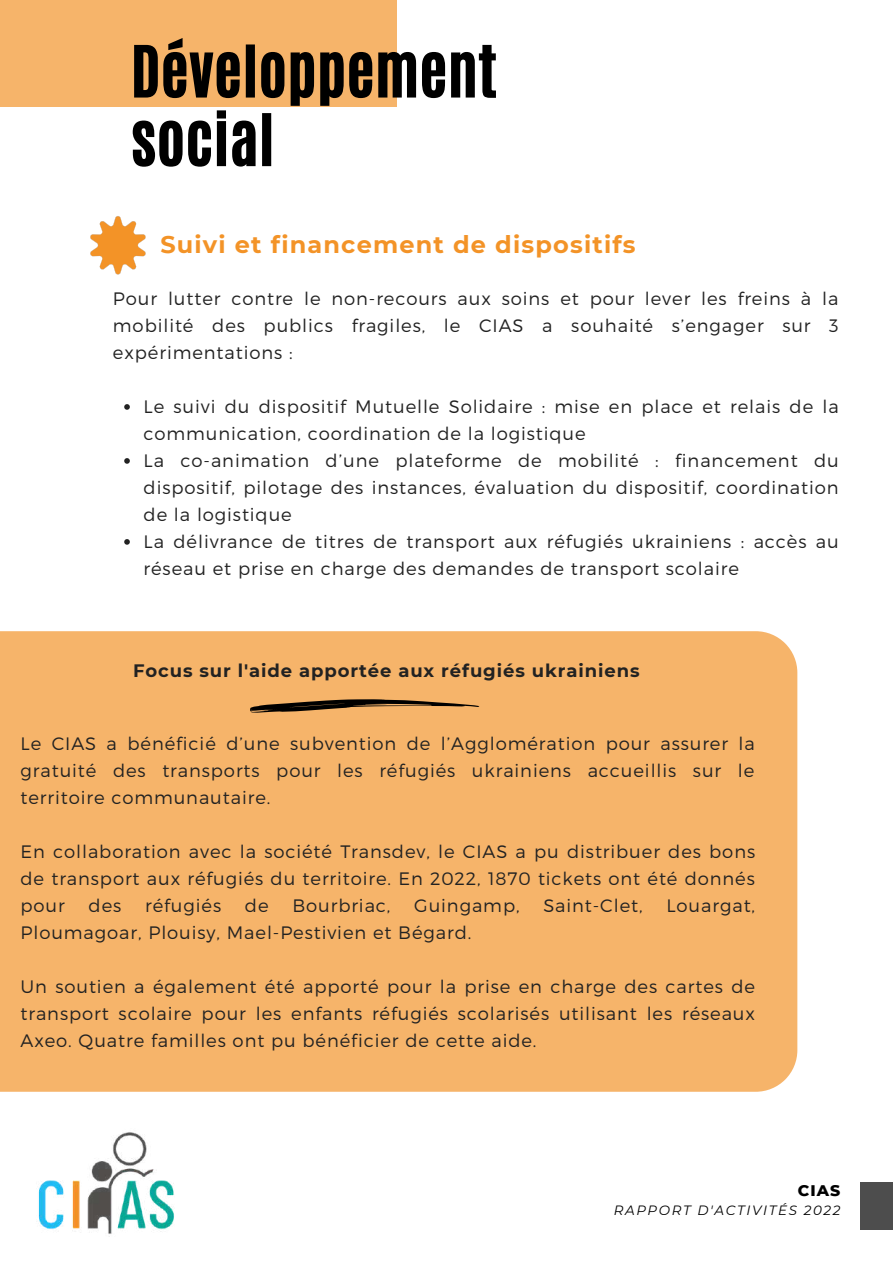
<style>
.page{position:relative;width:893px;height:1264px;background:#fff}
.page>*{position:absolute;margin:0;border:0;box-sizing:border-box;transform-origin:0 0}
.t1{font:59.55px/68.6px "CA Generated";letter-spacing:.01em;color:#000}
.t2{font:700 24px "Montserrat";letter-spacing:.05em;color:#f39327}
.t3{font:300 18px/27px "Montserrat";letter-spacing:.05em;color:#222;text-align:justify}
.t4{font:700 18px "Montserrat";letter-spacing:.05em;color:#222}
.t5{font:800 15.75px "Montserrat";color:#000}
.t6{font:italic 13.5px "Montserrat";letter-spacing:.12em;color:#000}
</style>
<div class="page">
<div style="left:0;top:0;width:397px;height:106px;background:#f6b46a"></div>
<div style="left:860px;top:1181px;width:32px;height:48px;background:#4d4d4d"></div>
<img style="left:38px;top:1132px;width:136px;height:102px">
<svg style="left:90px;top:216px;width:56px;height:59px"></svg>
<div style="left:0;top:631px;width:797px;height:460px;background:#f6b46a"></div>
<svg style="left:250px;top:699px;width:229px;height:13px;background:#8a653b"></svg>
<svg style="left:124px;top:404px;width:6px;height:6px"></svg>
<svg style="left:124px;top:458px;width:6px;height:6px"></svg>
<svg style="left:124px;top:539px;width:6px;height:5px"></svg>
<h1 class="t1" style="left:131px;top:37px;width:367px">Développement social</h1>
<h2 class="t2" style="left:160px;top:230px;width:477px">Suivi et financement de dispositifs</h2>
<p class="t3" style="left:113px;top:284px;width:727px">Pour lutter contre le non-recours aux soins et pour lever les freins à la mobilité des publics fragiles, le CIAS a souhaité s’engager sur 3 expérimentations :</p>
<p class="t3" style="left:143px;top:392px;width:696px;text-align:left">Le suivi du dispositif Mutuelle Solidaire : mise en place et relais de la communication, coordination de la logistique<br>La co-animation d’une plateforme de mobilité : financement du dispositif, pilotage des instances, évaluation du dispositif, coordination de la logistique<br>La délivrance de titres de transport aux réfugiés ukrainiens : accès au réseau et prise en charge des demandes de transport scolaire</p>
<p class="t4" style="left:133px;top:659px;width:508px">Focus sur l'aide apportée aux réfugiés ukrainiens</p>
<p class="t3" style="left:21px;top:729px;width:735px">Le CIAS a bénéficié d’une subvention de l’Agglomération pour assurer la gratuité des transports pour les réfugiés ukrainiens accueillis sur le territoire communautaire.</p>
<p class="t3" style="left:21px;top:837px;width:736px">En collaboration avec la société Transdev, le CIAS a pu distribuer des bons de transport aux réfugiés du territoire. En 2022, 1870 tickets ont été donnés pour</p>
<p class="t3" style="left:89px;top:891px;width:34px">des</p>
<p class="t3" style="left:145px;top:891px;width:77px">réfugiés</p>
<p class="t3" style="left:245px;top:891px;width:25px">de</p>
<p class="t3" style="left:292px;top:891px;width:100px">Bourbriac,</p>
<p class="t3" style="left:414px;top:891px;width:107px">Guingamp,</p>
<p class="t3" style="left:543px;top:891px;width:101px">Saint-Clet,</p>
<p class="t3" style="left:666px;top:891px;width:90px">Louargat,</p>
<p class="t3" style="left:21px;top:918px;width:452px">Ploumagoar, Plouisy, Mael-Pestivien et Bégard.</p>
<p class="t3" style="left:21px;top:972px;width:736px">Un soutien a également été apporté pour la prise en charge des cartes de transport scolaire pour les enfants réfugiés scolarisés utilisant les réseaux Axeo. Quatre familles ont pu bénéficier de cette aide.</p>
<p class="t5" style="left:797px;top:1180px;width:44px">CIAS</p>
<p class="t6" style="left:613px;top:1202px;width:228px">RAPPORT D'ACTIVITÉS 2022</p>
</div>
